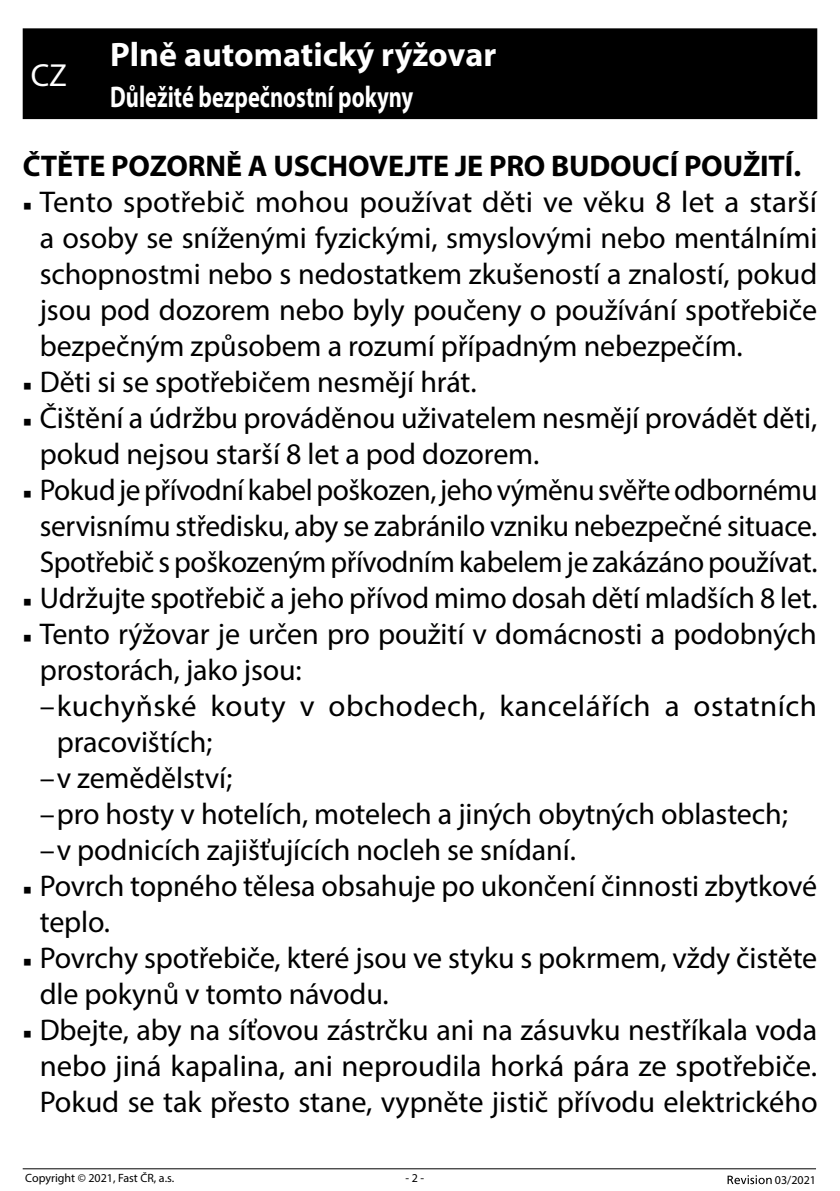
<style>
.page{position:relative;width:840px;height:1191px;background:#fff}
.page>*{position:absolute;margin:0;border:0;box-sizing:border-box;transform-origin:0 0}
.t1{font:700 34px "Myriad Pro";color:#fff}
.t2{font:32px "Myriad Pro";color:#fff}
.t3{font:30px/36px "Myriad Pro";letter-spacing:-.005em;color:#000}
.t4{font:30px "Myriad Pro";letter-spacing:.015em;color:#000}
.t5{font:700 30px "Myriad Pro";letter-spacing:-.005em;color:#000}
.t6{font:700 30px "Myriad Pro";color:#fff;scale:.75 1}
.t7{font:12px "Myriad Pro";color:#000}
.s1{font-family:"Minion Pro";font-size:23px}
</style>
<div class="page">
<hr style="left:23px;top:1168px;width:792px;height:1px;background:#000">
<svg style="left:727px;top:1175px;width:44px;height:9px"></svg>
<div style="left:23px;top:28px;width:793px;height:91px;background:#000"></div>
<p class="t1" style="left:110px;top:32px;width:387px">Plně automatický rýžovar</p>
<p class="t6" style="left:110px;top:78px;width:405px">Důležité bezpečnostní pokyny</p>
<p class="t5" style="left:23px;top:146px;width:779px">ČTĚTE POZORNĚ A USCHOVEJTE JE PRO BUDOUCÍ POUŽITÍ.</p>
<p class="t3" style="left:40px;top:184px;width:778px;text-align:justify;text-indent:-17px"><span class="s1">■</span> Tento spotřebič mohou používat děti ve věku 8 let a starší a osoby se sníženými fyzickými, smyslovými nebo mentálními schopnostmi nebo s nedostatkem zkušeností a znalostí, pokud jsou pod dozorem nebo byly poučeny o používání spotřebiče bezpečným způsobem a rozumí případným nebezpečím.</p>
<p class="t3" style="left:23px;top:364px;width:455px"><span class="s1">■</span> Děti si se spotřebičem nesmějí hrát.</p>
<p class="t3" style="left:40px;top:400px;width:778px;text-indent:-17px"><span class="s1">■</span> Čištění a údržbu prováděnou uživatelem nesmějí provádět děti, pokud nejsou starší 8 let a pod dozorem.</p>
<p class="t3" style="left:23px;top:472px;width:796px;text-align:center"><span class="s1">■</span> Pokud je přívodní kabel poškozen, jeho výměnu svěřte odbornému servisnímu středisku, aby se zabránilo vzniku nebezpečné situace.<br>Spotřebič s poškozeným přívodním kabelem je zakázáno používat.</p>
<p class="t3" style="left:23px;top:580px;width:795px"><span class="s1">■</span> Udržujte spotřebič a jeho přívod mimo dosah dětí mladších 8 let.</p>
<p class="t3" style="left:23px;top:616px;width:795px"><span class="s1">■</span> Tento rýžovar je určen pro použití v domácnosti a podobných</p>
<p class="t3" style="left:40px;top:652px;width:263px">prostorách, jako jsou:</p>
<p class="t4" style="left:40px;top:687px;width:778px">–kuchyňské kouty v obchodech, kancelářích a ostatních</p>
<p class="t3" style="left:57px;top:724px;width:157px">pracovištích;</p>
<p class="t3" style="left:40px;top:760px;width:194px">–v zemědělství;</p>
<p class="t3" style="left:40px;top:796px;width:749px">–pro hosty v hotelích, motelech a jiných obytných oblastech;</p>
<p class="t3" style="left:40px;top:832px;width:537px">–v podnicích zajišťujících nocleh se snídaní.</p>
<p class="t3" style="left:40px;top:868px;width:778px;text-indent:-17px"><span class="s1">■</span> Povrch topného tělesa obsahuje po ukončení činnosti zbytkové teplo.</p>
<p class="t3" style="left:40px;top:940px;width:778px;text-indent:-17px"><span class="s1">■</span> Povrchy spotřebiče, které jsou ve styku s pokrmem, vždy čistěte dle pokynů v tomto návodu.</p>
<p class="t3" style="left:23px;top:1012px;width:796px;text-align:center"><span class="s1">■</span> Dbejte, aby na síťovou zástrčku ani na zásuvku nestříkala voda nebo jiná kapalina, ani neproudila horká pára ze spotřebiče.<br>Pokud se tak přesto stane, vypněte jistič přívodu elektrického</p>
<p class="t2" style="left:31px;top:55px;width:38px">CZ</p>
<p class="t7" style="left:25px;top:1170px;width:150px">Copyright © 2021, Fast ČR, a.s.</p>
<p class="t7" style="left:405px;top:1170px;width:20px">- 2 -</p>
<p class="t7" style="left:774px;top:1172px;width:43px">03/2021</p>
</div>
